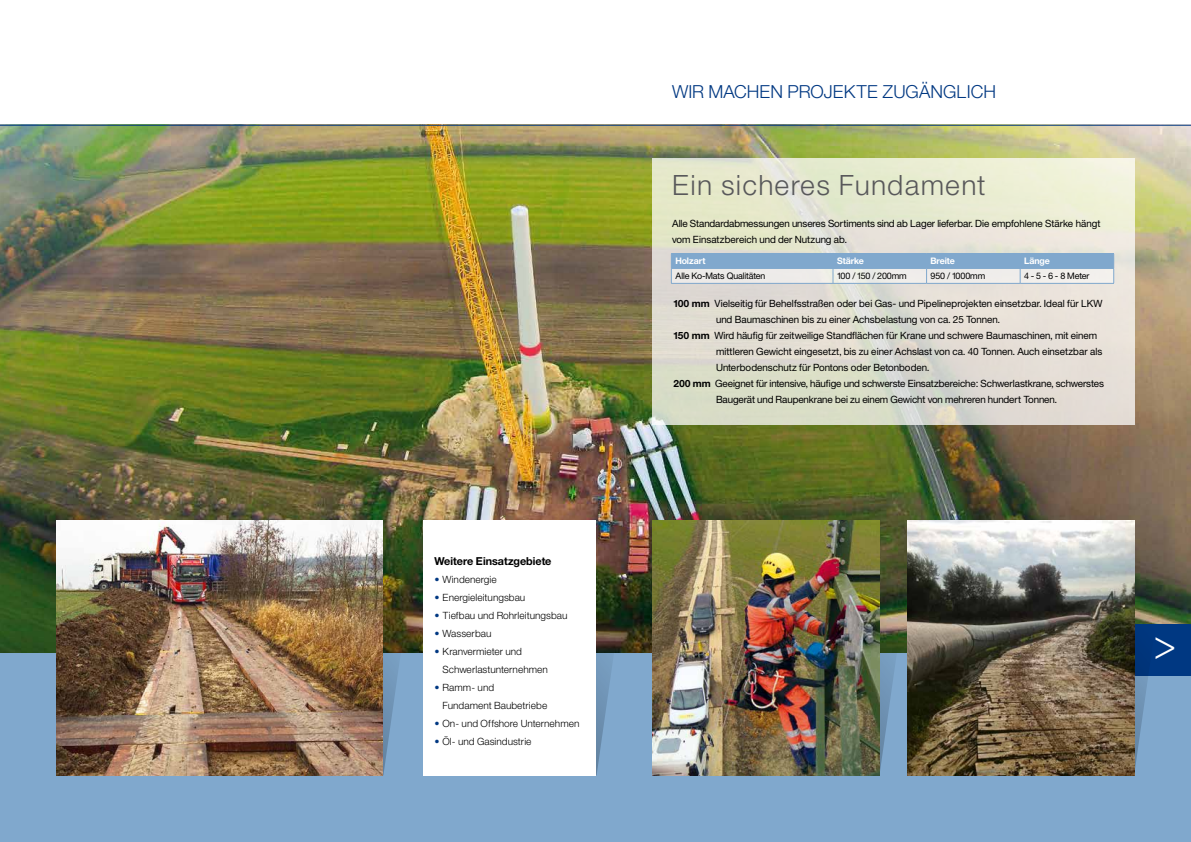
<style>
.page{position:relative;width:1191px;height:842px;background:#fff}
.page>*{position:absolute;margin:0;border:0;box-sizing:border-box;transform-origin:0 0}
.t1{font:42.9px "Minion Pro";color:#fff}
.t2{font:28px "Helv Neue Lightfor IBM";letter-spacing:.04em;color:#58585a}
.t3{font:18px "Helv Neue Lightfor IBM";color:#003882}
.t4{font:11px "Helv Neue Boldfor IBM";color:#000}
.t5{font:10px/16px "Helv Neue Romanfor IBM";color:#000}
.t6{font:10px/18px "Helv Neue Lightfor IBM";color:#000}
.t7{font:9px "Helv Neue Romanfor IBM";letter-spacing:-.01em;color:#000}
.t8{font:9px "Helv Neue Boldfor IBM";letter-spacing:-.01em;color:#fff}
.s1{color:#003882}
.s2{font-family:"Helv Neue Boldfor IBM"}
</style>
<div class="page">
<div style="left:0;top:652px;width:1191px;height:190px;background:#80a8cd"></div>
<img style="left:0;top:126px;width:1191px;height:526px">
<hr style="left:0;top:125px;width:1191px;height:1px;background:#003882">
<svg style="left:652px;top:158px;width:482px;height:266px;background:#e2e1d1"></svg>
<div style="left:1134px;top:624px;width:57px;height:52px;background:#003882"></div>
<svg style="left:1134px;top:520px;width:36px;height:255px"></svg>
<svg style="left:879px;top:520px;width:28px;height:255px;background:#647a77"></svg>
<img style="left:595px;top:520px;width:38px;height:255px">
<img style="left:907px;top:520px;width:227px;height:255px">
<img style="left:652px;top:520px;width:227px;height:255px">
<img style="left:383px;top:520px;width:37px;height:255px">
<img style="left:57px;top:520px;width:326px;height:255px">
<div style="left:422px;top:520px;width:173px;height:255px;background:#fff"></div>
<svg style="left:671px;top:253px;width:443px;height:30px;background:#b2c7da"></svg>
<hr style="left:671px;top:283px;width:162px;height:1px;background:#80a8cd">
<hr style="left:833px;top:283px;width:93px;height:1px;background:#80a8cd">
<hr style="left:926px;top:283px;width:94px;height:1px;background:#80a8cd">
<hr style="left:1020px;top:283px;width:94px;height:1px;background:#80a8cd">
<p class="t4" style="left:434px;top:554px;width:118px">Weitere Einsatzgebiete</p>
<p class="t6" style="left:434px;top:571px;width:64px"><span class="s1">•</span> Windenergie</p>
<p class="t6" style="left:434px;top:589px;width:92px"><span class="s1">•</span> Energieleitungsbau</p>
<p class="t6" style="left:434px;top:607px;width:134px"><span class="s1">•</span> Tiefbau und Rohrleitungsbau</p>
<p class="t6" style="left:434px;top:625px;width:58px"><span class="s1">•</span> Wasserbau</p>
<p class="t6" style="left:442px;top:643px;width:107px;text-indent:-8px"><span class="s1">•</span> Kranvermieter und<br>Schwerlastunternehmen</p>
<p class="t6" style="left:442px;top:679px;width:106px;text-indent:-8px"><span class="s1">•</span> Ramm- und<br>Fundament Baubetriebe</p>
<p class="t6" style="left:434px;top:715px;width:146px"><span class="s1">•</span> On- und Offshore Unternehmen</p>
<p class="t6" style="left:434px;top:733px;width:99px"><span class="s1">•</span> Öl- und Gasindustrie</p>
<h3 class="t3" style="left:672px;top:80px;width:325px">WIR MACHEN PROJEKTE ZUGÄNGLICH</h3>
<h2 class="t2" style="left:672px;top:168px;width:315px">Ein sicheres Fundament</h2>
<p class="t5" style="left:672px;top:215px;width:430px">Alle Standardabmessungen unseres Sortiments sind ab Lager lieferbar. Die empfohlene Stärke hängt vom Einsatzbereich und der Nutzung ab.</p>
<p class="t8" style="left:675px;top:255px;width:32px">Holzart</p>
<p class="t8" style="left:837px;top:255px;width:28px">Stärke</p>
<p class="t8" style="left:930px;top:255px;width:26px">Breite</p>
<p class="t8" style="left:1024px;top:255px;width:27px">Länge</p>
<p class="t7" style="left:675px;top:270px;width:91px">Alle Ko-Mats Qualitäten</p>
<p class="t7" style="left:837px;top:270px;width:71px">100 / 150 / 200mm</p>
<p class="t7" style="left:930px;top:270px;width:56px">950 / 1000mm</p>
<p class="t7" style="left:1024px;top:270px;width:67px">4 - 5 - 6 - 8 Meter</p>
<p class="t5" style="left:673px;top:295px;width:431px"><span class="s2">100 mm</span> Vielseitig für Behelfsstraßen oder bei Gas- und Pipelineprojekten einsetzbar. Ideal für LKW</p>
<p class="t5" style="left:716px;top:311px;width:285px">und Baumaschinen bis zu einer Achsbelastung von ca. 25 Tonnen.</p>
<p class="t5" style="left:673px;top:327px;width:425px"><span class="s2">150 mm</span> Wird häufig für zeitweilige Standflächen für Krane und schwere Baumaschinen, mit einem</p>
<p class="t5" style="left:716px;top:343px;width:388px">mittleren Gewicht eingesetzt, bis zu einer Achslast von ca. 40 Tonnen. Auch einsetzbar als</p>
<p class="t5" style="left:716px;top:359px;width:215px">Unterbodenschutz für Pontons oder Betonboden.</p>
<p class="t5" style="left:673px;top:375px;width:432px"><span class="s2">200 mm</span> Geeignet für intensive, häufige und schwerste Einsatzbereiche: Schwerlastkrane, schwerstes</p>
<p class="t5" style="left:716px;top:391px;width:342px">Baugerät und Raupenkrane bei zu einem Gewicht von mehreren hundert Tonnen.</p>
<h1 class="t1" style="left:1153px;top:617px;width:25px">&gt;</h1>
</div>
